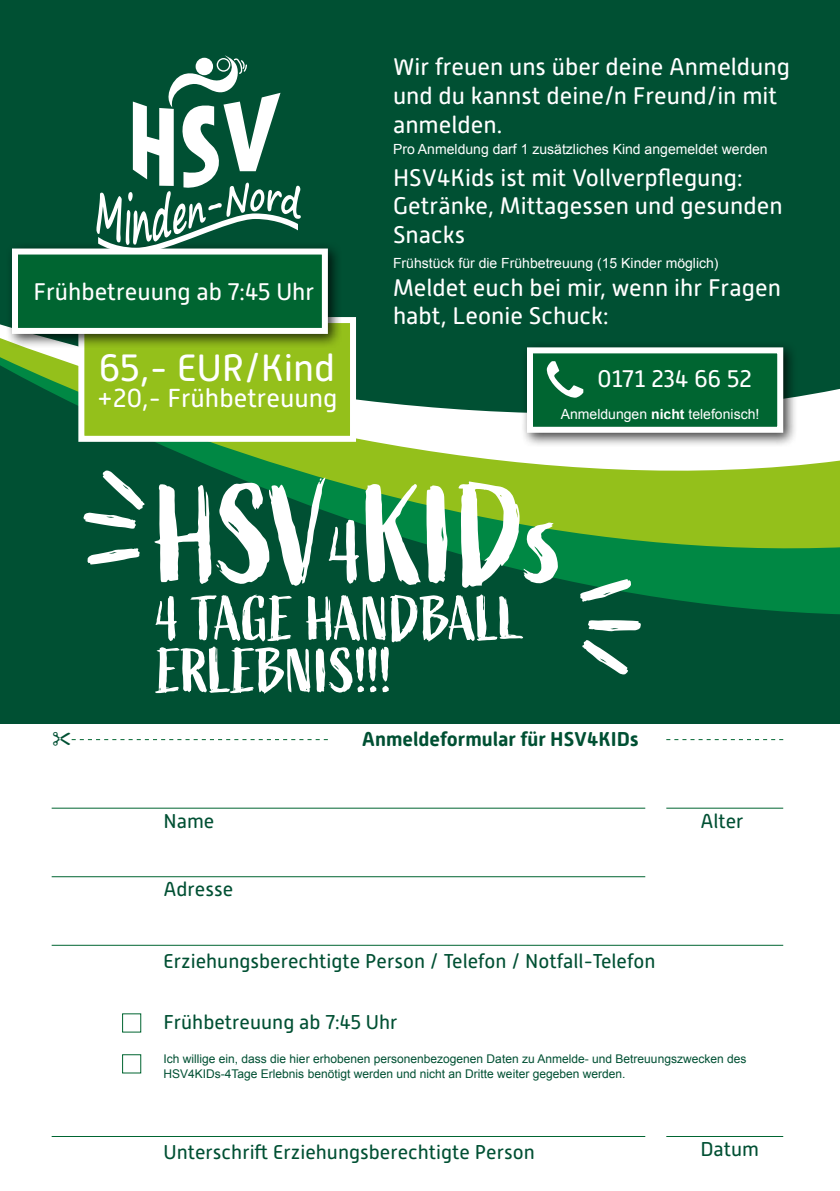
<style>
.page{position:relative;width:840px;height:1191px;background:#fff}
.page>*{position:absolute;margin:0;border:0;box-sizing:border-box;transform-origin:0 0}
.t1{font:138.6px "Active";letter-spacing:-.005em;color:#fff}
.t2{font:62px/52px "Active";letter-spacing:-.005em;color:#fff}
.t3{font:38px "Alwyn New Rounded";color:#fff}
.t4{font:26px "Alwyn New Rounded";color:#fff}
.t5{font:24px/28.8px "Alwyn New Rounded";color:#fff}
.t6{font:20px "Alwyn New Rounded";color:#005033}
.t7{font:700 20px "Alwyn New Rounded";color:#005033}
.t8{font:14px "Arial";color:#fff}
.t9{font:12px/14.4px "Arial";color:#005033}
.s1{font-weight:700}
.s2{font-size:88px}
</style>
<div class="page">
<div style="left:0;top:0;width:839px;height:723px;background:#005033"></div>
<svg style="left:479px;top:559px;width:360px;height:56px;fill:#084"></svg>
<svg style="left:0;top:324px;width:839px;height:235px"></svg>
<div style="left:78px;top:317px;width:278px;height:125px;background:#94c01b;border:6px solid #fff"></div>
<div style="left:5px;top:241px;width:338px;height:108px;background:#000;opacity:.75"></div>
<div style="left:12px;top:248px;width:316px;height:86px;background:#006531;border:6px solid #fff"></div>
<div style="left:519px;top:340px;width:278px;height:108px;background:#000;opacity:.75"></div>
<div style="left:526px;top:347px;width:256px;height:86px;background:#006531;border:6px solid #fff"></div>
<svg style="left:96px;top:55px;width:204px;height:198px"></svg>
<hr style="left:52px;top:807px;width:593px;height:1px;background:#006531">
<svg style="left:666px;top:739px;width:116px;height:1px"></svg>
<hr style="left:52px;top:876px;width:593px;height:1px;background:#006531">
<hr style="left:52px;top:944px;width:730px;height:1px;background:#006531">
<hr style="left:52px;top:1136px;width:593px;height:1px;background:#006531">
<hr style="left:666px;top:807px;width:116px;height:1px;background:#006531">
<hr style="left:666px;top:1136px;width:116px;height:1px;background:#006531">
<div style="left:122px;top:1054px;width:19px;height:19px;border:1px solid #006531"></div>
<svg style="left:546px;top:361px;width:37px;height:37px"></svg>
<svg style="left:71px;top:739px;width:257px;height:2px"></svg>
<svg style="left:83px;top:467px;width:64px;height:63px"></svg>
<svg style="left:86px;top:546px;width:56px;height:13px"></svg>
<svg style="left:577px;top:578px;width:55px;height:26px"></svg>
<p class="t5" style="left:33px;top:279px;width:282px">Frühbetreuung ab 7:45 Uhr</p>
<h3 class="t3" style="left:99px;top:352px;width:237px">65,- EUR/Kind</h3>
<p class="t4" style="left:97px;top:387px;width:242px">+20,- Frühbetreuung</p>
<p class="t5" style="left:393px;top:54px;width:398px">Wir freuen uns über deine Anmeldung und du kannst deine/n Freund/in mit anmelden.</p>
<p class="t5" style="left:393px;top:164px;width:391px">HSV4Kids ist mit Vollverpflegung:<br>Getränke, Mittagessen und gesunden<br>Snacks</p>
<p class="t5" style="left:393px;top:274px;width:389px">Meldet euch bei mir, wenn ihr Fragen habt, Leonie Schuck:</p>
<p class="t8" style="left:393px;top:144px;width:376px">Pro Anmeldung darf 1 zusätzliches Kind angemeldet werden</p>
<p class="t8" style="left:393px;top:257px;width:327px">Frühstück für die Frühbetreuung (15 Kinder möglich)</p>
<p class="t5" style="left:597px;top:366px;width:156px">0171 234 66 52</p>
<p class="t8" style="left:560px;top:408px;width:200px">Anmeldungen <span class="s1">nicht</span> telefonisch!</p>
<h1 class="t1" style="left:157px;top:477px;width:409px">HSV<span class="s2">4</span>KIDs</h1>
<h2 class="t2" style="left:157px;top:598px;width:369px">4 TAGE HANDBALL<br>ERLEBNIS!!!</h2>
<p class="t6" style="left:163px;top:812px;width:52px">Name</p>
<p class="t6" style="left:163px;top:881px;width:71px">Adresse</p>
<p class="t7" style="left:361px;top:727px;width:278px">Anmeldeformular für HSV4KIDs</p>
<p class="t6" style="left:163px;top:952px;width:493px">Erziehungsberechtigte Person / Telefon / Notfall-Telefon</p>
<p class="t6" style="left:163px;top:1013px;width:235px">Frühbetreuung ab 7:45 Uhr</p>
<p class="t6" style="left:700px;top:812px;width:45px">Alter</p>
<p class="t9" style="left:163px;top:1053px;width:584px">Ich willige ein, dass die hier erhobenen personenbezogenen Daten zu Anmelde- und Betreuungszwecken des<br>HSV4KIDs-4Tage Erlebnis benötigt werden und nicht an Dritte weiter gegeben werden.</p>
<p class="t6" style="left:163px;top:1143px;width:372px">Unterschrift Erziehungsberechtigte Person</p>
<p class="t6" style="left:700px;top:1140px;width:60px">Datum</p>
</div>
